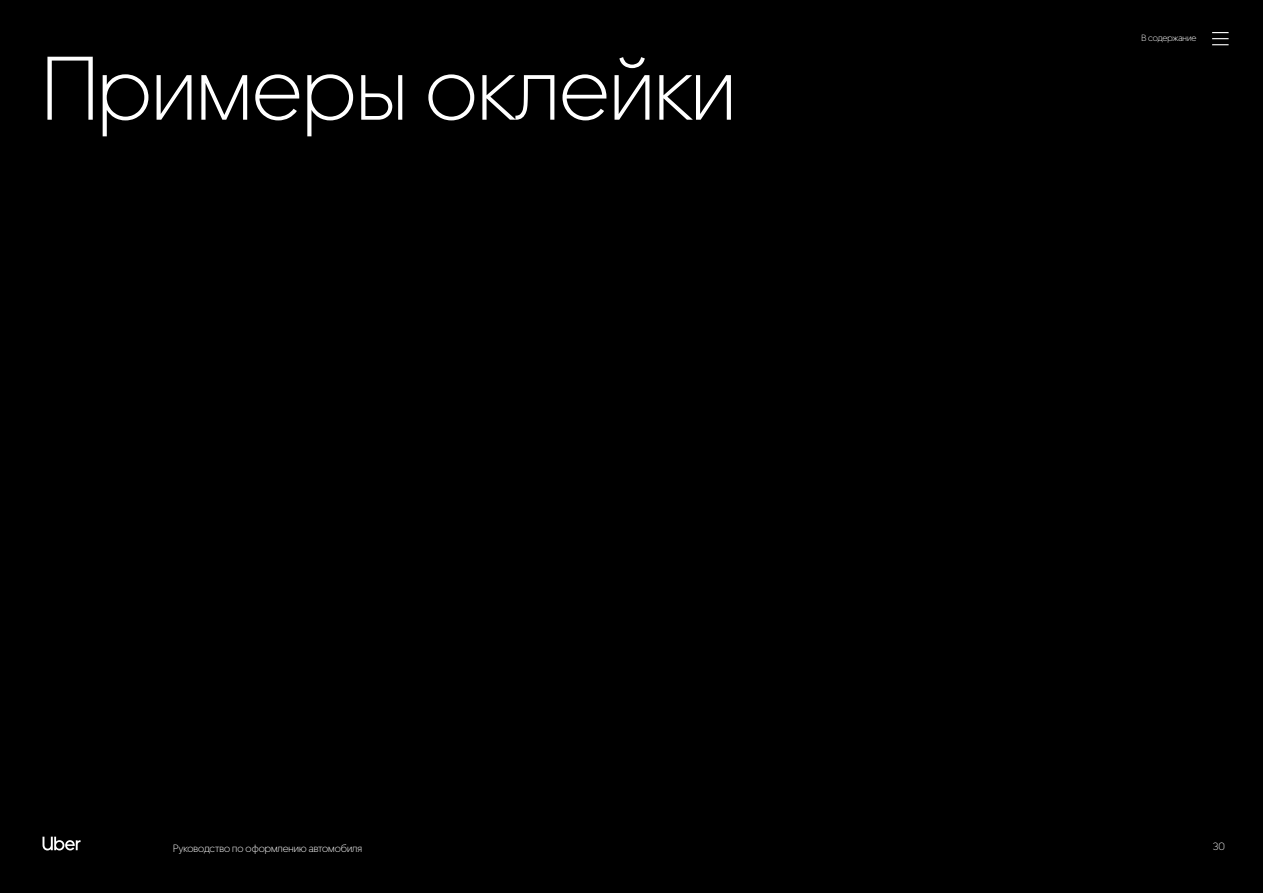
<style>
.page{position:relative;width:1263px;height:893px;background:#000}
.page>*{position:absolute;margin:0;border:0;box-sizing:border-box;transform-origin:0 0}
.t1{font:300 90px "Uber Move CYR";color:#fff}
.t2{font:300 10.5px "Uber Move CYR";color:#fff}
.t3{font:300 9px "Uber Move CYR";letter-spacing:-.015em;color:#fff}
</style>
<div class="page">
<svg style="left:1212px;top:32px;width:16px;height:13px"></svg>
<svg style="left:43px;top:837px;width:38px;height:13px"></svg>
<h1 class="t1" style="left:43px;top:33px;width:695px">Примеры оклейки</h1>
<p class="t3" style="left:1141px;top:32px;width:57px">В содержание</p>
<p class="t2" style="left:173px;top:842px;width:190px">Руководство по оформлению автомобиля</p>
<p class="t2" style="left:1213px;top:843px;width:13px">30</p>
</div>
